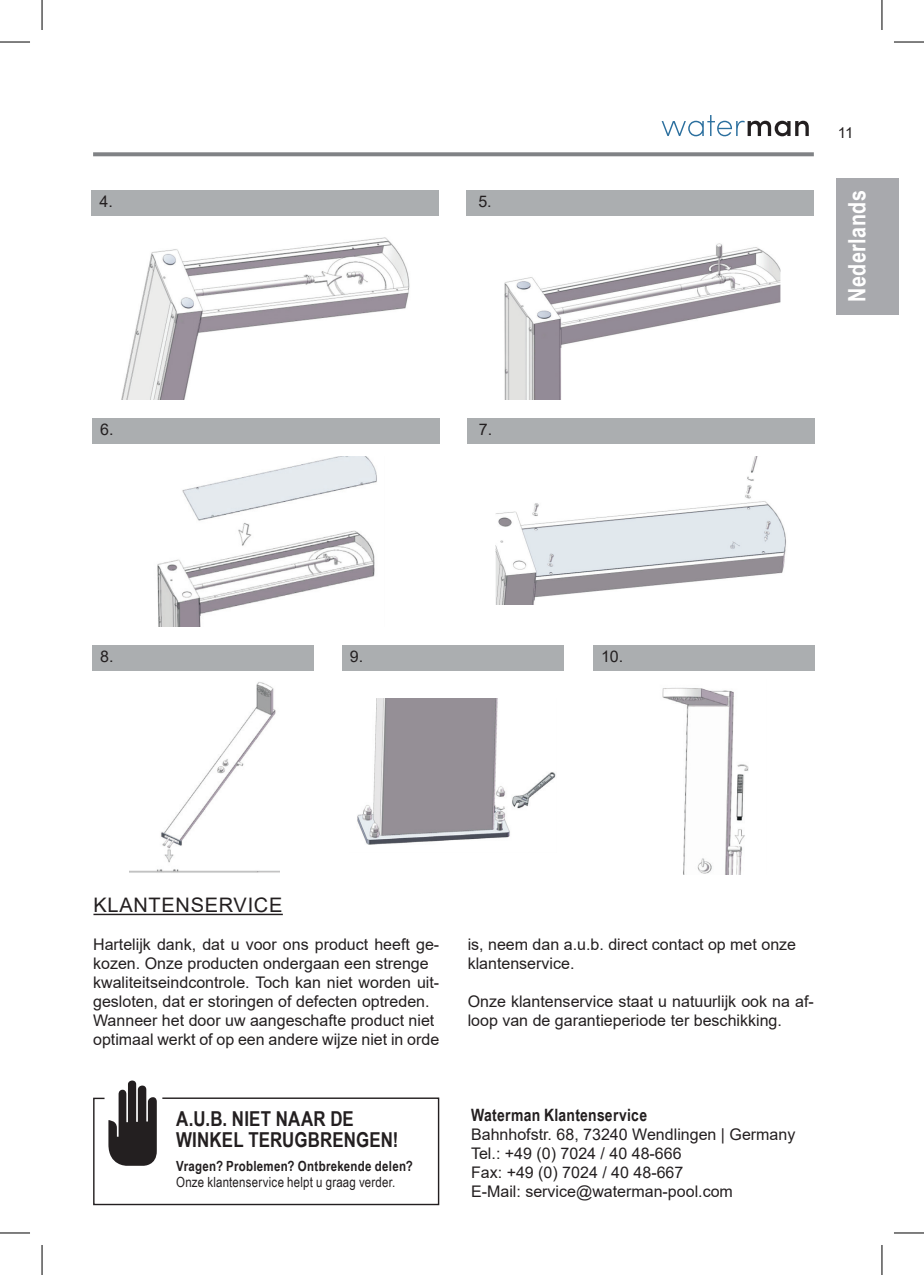
<style>
.page{position:relative;width:924px;height:1275px;background:#fff}
.page>*{position:absolute;margin:0;border:0;box-sizing:border-box;transform-origin:0 0}
.t1{font:700 24px "Arial Narrow";letter-spacing:.02em;color:#fff}
.t2{font:700 20.6px/20.6px "Arial Narrow";letter-spacing:.005em;color:#231f20}
.t3{font:20px "Arial";letter-spacing:.035em;color:#231f20}
.t4{font:700 17px "Arial Narrow";letter-spacing:.015em;color:#231f20}
.t5{font:16px/19px "Arial";color:#231f20}
.t6{font:15px "Arial";color:#231f20}
.t7{font:14px "Arial Narrow";letter-spacing:.015em;color:#231f20}
.t8{font:700 14px "Arial Narrow";letter-spacing:.02em;color:#231f20}
</style>
<div class="page">
<svg style="left:93px;top:152px;width:720px;height:4px;background:#898b8e"></svg>
<svg style="left:661px;top:115px;width:147px;height:21px"></svg>
<hr style="left:93px;top:913px;width:190px;height:2px;background:#231f20">
<svg style="left:93px;top:1080px;width:347px;height:126px"></svg>
<div style="left:836px;top:178px;width:62px;height:136px;background:#a8a9ad"></div>
<img style="left:121px;top:237px;width:289px;height:162px">
<div style="left:92px;top:190px;width:346px;height:26px;background:#abaeb0"></div>
<img style="left:504px;top:243px;width:276px;height:156px">
<div style="left:466px;top:190px;width:347px;height:26px;background:#abaeb0"></div>
<img style="left:157px;top:456px;width:220px;height:171px">
<div style="left:92px;top:418px;width:347px;height:26px;background:#abaeb0"></div>
<img style="left:495px;top:456px;width:291px;height:148px">
<div style="left:467px;top:418px;width:347px;height:26px;background:#abaeb0"></div>
<img style="left:129px;top:682px;width:151px;height:191px">
<div style="left:92px;top:645px;width:221px;height:25px;background:#abaeb0"></div>
<img style="left:357px;top:698px;width:199px;height:147px">
<div style="left:342px;top:645px;width:221px;height:25px;background:#abaeb0"></div>
<img style="left:662px;top:687px;width:87px;height:187px">
<div style="left:593px;top:645px;width:221px;height:25px;background:#abaeb0"></div>
<hr style="left:0;top:42px;width:30px;height:1px;background:#000">
<hr style="left:893px;top:42px;width:30px;height:1px;background:#000">
<hr style="left:0;top:1232px;width:30px;height:1px;background:#000">
<hr style="left:893px;top:1232px;width:30px;height:1px;background:#000">
<hr style="left:42px;top:0;width:1px;height:30px;background:#000">
<hr style="left:42px;top:1245px;width:1px;height:30px;background:#000">
<hr style="left:881px;top:0;width:1px;height:30px;background:#000">
<hr style="left:881px;top:1245px;width:1px;height:30px;background:#000">
<p class="t5" style="left:99px;top:192px;width:15px">4.</p>
<p class="t5" style="left:478px;top:192px;width:15px">5.</p>
<p class="t5" style="left:100px;top:420px;width:15px">6.</p>
<p class="t5" style="left:478px;top:420px;width:15px">7.</p>
<p class="t5" style="left:100px;top:647px;width:15px">8.</p>
<p class="t5" style="left:350px;top:647px;width:15px">9.</p>
<p class="t5" style="left:600px;top:647px;width:24px">10.</p>
<p class="t6" style="left:837px;top:122px;width:17px">11</p>
<h1 class="t1" style="left:838px;top:302px;width:113px;rotate:-90deg">Nederlands</h1>
<p class="t3" style="left:93px;top:891px;width:190px">KLANTENSERVICE</p>
<p class="t5" style="left:93px;top:935px;width:347px">Hartelijk dank, dat u voor ons product heeft ge&shy;kozen. Onze producten ondergaan een strenge kwaliteitseindcontrole. Toch kan niet worden uit&shy;gesloten, dat er storingen of defecten optreden.<br>Wanneer het door uw aangeschafte product niet optimaal werkt of op een andere wijze niet in orde</p>
<p class="t5" style="left:467px;top:935px;width:330px">is, neem dan a.u.b. direct contact op met onze klantenservice.</p>
<p class="t5" style="left:467px;top:992px;width:347px">Onze klantenservice staat u natuurlijk ook na af&shy;loop van de garantieperiode ter beschikking.</p>
<p class="t2" style="left:176px;top:1107px;width:224px">A.U.B. NIET NAAR DE<br>WINKEL TERUGBRENGEN!</p>
<p class="t8" style="left:176px;top:1155px;width:238px">Vragen? Problemen? Ontbrekende delen?</p>
<p class="t7" style="left:176px;top:1171px;width:221px">Onze klantenservice helpt u graag verder.</p>
<p class="t4" style="left:471px;top:1102px;width:177px">Waterman Klantenservice</p>
<p class="t5" style="left:471px;top:1125px;width:326px">Bahnhofstr. 68, 73240 Wendlingen | Germany Tel.: +49 (0) 7024 / 40 48-666<br>Fax: +49 (0) 7024 / 40 48-667<br>E-Mail: service@waterman-pool.com</p>
</div>
